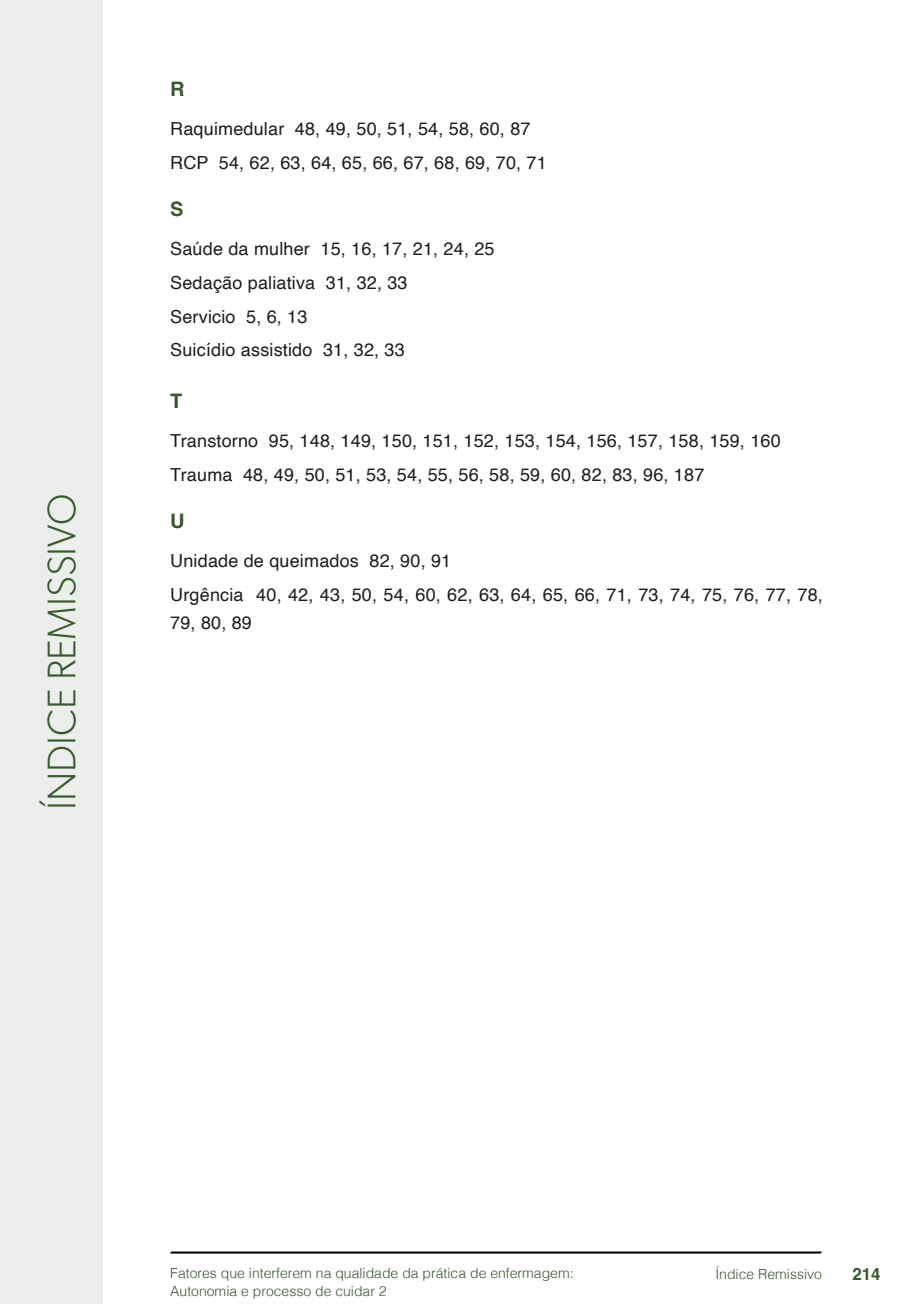
<style>
.page{position:relative;width:908px;height:1304px;background:#fff}
.page>*{position:absolute;margin:0;border:0;box-sizing:border-box;transform-origin:0 0}
.t1{font:300 40px "Gibson";color:#36592e}
.t2{font:700 20px "Helvetica";color:#36592e}
.t3{font:18px/33.6px "Helvetica";letter-spacing:.01em;color:#1d1d1b}
.t4{font:700 16.8px "Helvetica";color:#36592e}
.t5{font:300 14px "Helvetica";color:#36592e}
</style>
<div class="page">
<svg style="left:170px;top:1251px;width:651px;height:3px"></svg>
<div style="left:0;top:0;width:103px;height:1304px;background:#ebeeea"></div>
<h1 class="t1" style="left:37px;top:810px;width:317px;rotate:-90deg">ÍNDICE REMISSIVO</h1>
<p class="t2" style="left:170px;top:77px;width:16px">R</p>
<p class="t3" style="left:170px;top:113px;width:378px">Raquimedular 48, 49, 50, 51, 54, 58, 60, 87<br>RCP 54, 62, 63, 64, 65, 66, 67, 68, 69, 70, 71</p>
<p class="t2" style="left:170px;top:197px;width:15px">S</p>
<p class="t3" style="left:170px;top:233px;width:326px">Saúde da mulher 15, 16, 17, 21, 24, 25<br>Sedação paliativa 31, 32, 33<br>Servicio 5, 6, 13<br>Suicídio assistido 31, 32, 33</p>
<p class="t2" style="left:170px;top:389px;width:14px">T</p>
<p class="t3" style="left:170px;top:425px;width:611px">Transtorno 95, 148, 149, 150, 151, 152, 153, 154, 156, 157, 158, 159, 160<br>Trauma 48, 49, 50, 51, 53, 54, 55, 56, 58, 59, 60, 82, 83, 96, 187</p>
<p class="t2" style="left:170px;top:509px;width:16px">U</p>
<p class="t3" style="left:170px;top:545px;width:654px">Unidade de queimados 82, 90, 91<br>Urgência 40, 42, 43, 50, 54, 60, 62, 63, 64, 65, 66, 71, 73, 74, 75, 76, 77, 78,</p>
<p class="t3" style="left:170px;top:606px;width:83px">79, 80, 89</p>
<p class="t5" style="left:715px;top:1262px;width:108px">Índice Remissivo</p>
<p class="t5" style="left:170px;top:1261px;width:405px">Fatores que interferem na qualidade da prática de enfermagem:</p>
<p class="t4" style="left:851px;top:1264px;width:30px">214</p>
<p class="t5" style="left:170px;top:1279px;width:218px">Autonomia e processo de cuidar 2</p>
</div>
